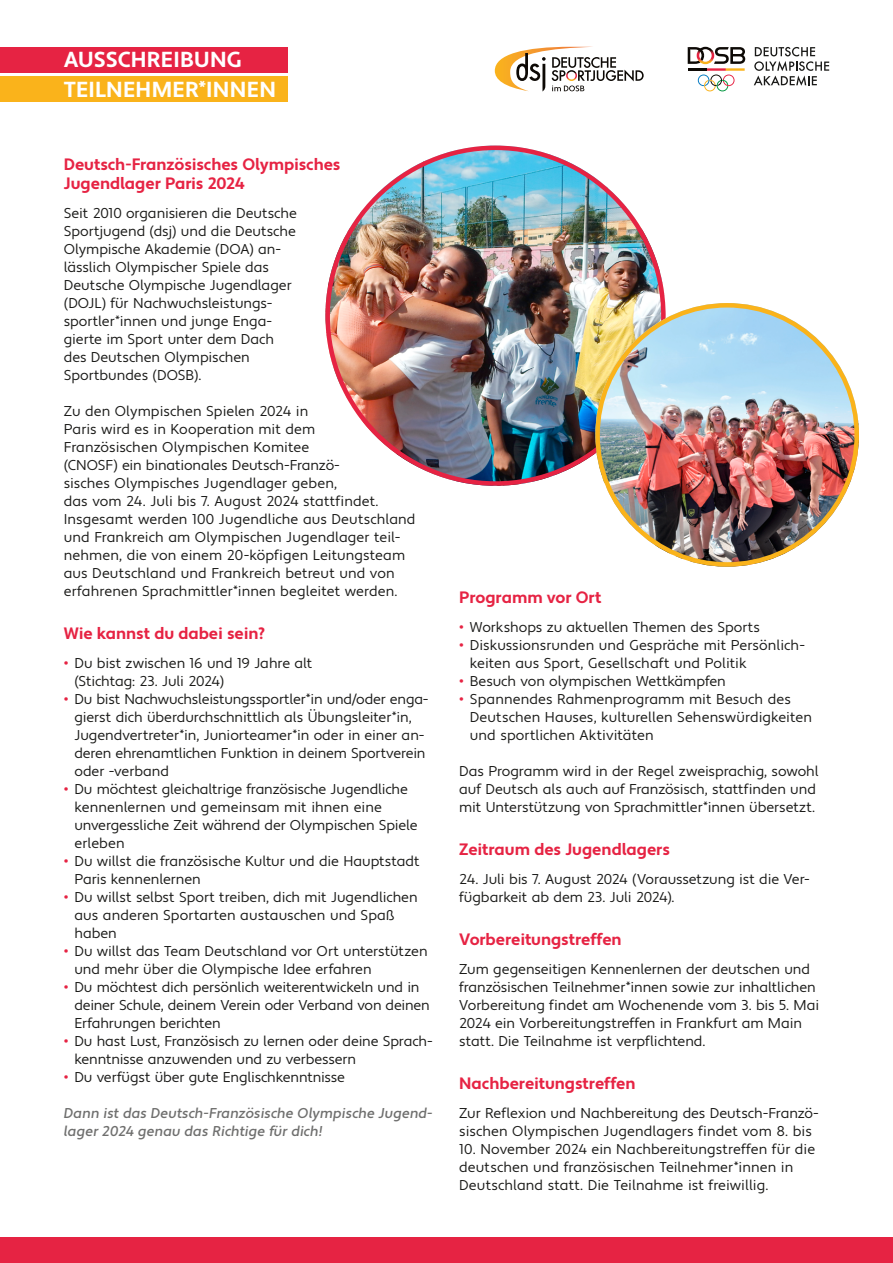
<style>
.page{position:relative;width:893px;height:1263px;background:#fff}
.page>*{position:absolute;margin:0;border:0;box-sizing:border-box;transform-origin:0 0}
.Headline_Sub_20_24{font:700 21.75px "Apertura";letter-spacing:.015em;color:#fff}
.Zwischentitel_ROT{font:700 16.5px/19.5px "Apertura";letter-spacing:-.005em;color:#e62343}
.Grundtext{font:14.25px/18px "Apertura";letter-spacing:-.005em;color:#1a1a18}
.Grundtext-2{font:14.25px/18px "Apertura Medium Obliq";letter-spacing:-.01em;color:#6f6f6e}
.s1{font-size:16.5px;color:#e62343}
</style>
<div class="page">
<div style="left:0;top:1237px;width:893px;height:26px;background:#e62343"></div>
<svg style="left:688px;top:47px;width:57px;height:44px"></svg>
<svg style="left:754px;top:47px;width:75px;height:39px"></svg>
<svg style="left:495px;top:47px;width:149px;height:44px"></svg>
<div style="left:0;top:47px;width:287px;height:25px;background:#e62343"></div>
<div style="left:0;top:77px;width:287px;height:25px;background:#fab31b"></div>
<img style="left:325px;top:146px;width:341px;height:340px;border-radius:170px">
<img style="left:595px;top:303px;width:264px;height:264px;border-radius:132px">
<p class="Headline_Sub_20_24" style="left:64px;top:46px;width:180px">AUSSCHREIBUNG</p>
<p class="Headline_Sub_20_24" style="left:64px;top:76px;width:214px">TEILNEHMER<sup>*</sup>INNEN</p>
<p class="Zwischentitel_ROT" style="left:64px;top:155px;width:278px">Deutsch-Französisches Olympisches<br>Jugendlager Paris 2024</p>
<p class="Grundtext" style="left:64px;top:204px;width:235px">Seit 2010 organisieren die Deutsche<br>Sportjugend (dsj) und die Deutsche<br>Olympische Akademie (DOA) an&shy;lässlich Olympischer Spiele das<br>Deutsche Olympische Jugendlager (DOJL) für Nachwuchsleistungs&shy;sportler<sup>*</sup>innen und junge Enga&shy;gierte im Sport unter dem Dach des Deutschen Olympischen<br>Sportbundes (DOSB).</p>
<p class="Grundtext" style="left:64px;top:402px;width:353px">Zu den Olympischen Spielen 2024 in<br>Paris wird es in Kooperation mit dem<br>Französischen Olympischen Komitee<br>(CNOSF) ein binationales Deutsch-Franzö-<br>sisches Olympisches Jugendlager geben,<br>das vom 24. Juli bis 7. August 2024 stattfindet.<br>Insgesamt werden 100 Jugendliche aus Deutschland und Frankreich am Olympischen Jugendlager teil&shy;nehmen, die von einem 20-köpfigen Leitungsteam aus Deutschland und Frankreich betreut und von erfahrenen Sprachmittler<sup>*</sup>innen begleitet werden.</p>
<p class="Zwischentitel_ROT" style="left:64px;top:624px;width:203px">Wie kannst du dabei sein?</p>
<p class="Grundtext" style="left:74px;top:654px;width:240px;text-indent:-11px"><span class="s1">•</span> Du bist zwischen 16 und 19 Jahre alt (Stichtag: 23. Juli 2024)</p>
<p class="Grundtext" style="left:74px;top:690px;width:356px;text-indent:-11px"><span class="s1">•</span> Du bist Nachwuchsleistungssportler<sup>*</sup>in und/oder enga&shy;gierst dich überdurchschnittlich als Übungsleiter<sup>*</sup>in, Jugendvertreter<sup>*</sup>in, Juniorteamer<sup>*</sup>in oder in einer an&shy;deren ehrenamtlichen Funktion in deinem Sportverein oder -verband</p>
<p class="Grundtext" style="left:74px;top:780px;width:345px;text-indent:-11px"><span class="s1">•</span> Du möchtest gleichaltrige französische Jugendliche kennenlernen und gemeinsam mit ihnen eine unvergessliche Zeit während der Olympischen Spiele erleben</p>
<p class="Grundtext" style="left:74px;top:852px;width:347px;text-indent:-11px"><span class="s1">•</span> Du willst die französische Kultur und die Hauptstadt<br>Paris kennenlernen</p>
<p class="Grundtext" style="left:74px;top:888px;width:345px;text-indent:-11px"><span class="s1">•</span> Du willst selbst Sport treiben, dich mit Jugendlichen aus anderen Sportarten austauschen und Spaß haben</p>
<p class="Grundtext" style="left:74px;top:942px;width:355px;text-indent:-11px"><span class="s1">•</span> Du willst das Team Deutschland vor Ort unterstützen und mehr über die Olympische Idee erfahren</p>
<p class="Grundtext" style="left:74px;top:978px;width:357px;text-indent:-11px"><span class="s1">•</span> Du möchtest dich persönlich weiterentwickeln und in deiner Schule, deinem Verein oder Verband von deinen<br>Erfahrungen berichten</p>
<p class="Grundtext" style="left:74px;top:1032px;width:360px;text-indent:-11px"><span class="s1">•</span> Du hast Lust, Französisch zu lernen oder deine Sprach&shy;kenntnisse anzuwenden und zu verbessern</p>
<p class="Grundtext" style="left:64px;top:1068px;width:283px"><span class="s1">•</span> Du verfügst über gute Englischkenntnisse</p>
<p class="Grundtext-2" style="left:64px;top:1104px;width:370px">Dann ist das Deutsch-Französische Olympische Jugend&shy;lager 2024 genau das Richtige für dich!</p>
<p class="Zwischentitel_ROT" style="left:459px;top:588px;width:144px">Programm vor Ort</p>
<p class="Grundtext" style="left:459px;top:618px;width:302px"><span class="s1">•</span> Workshops zu aktuellen Themen des Sports</p>
<p class="Grundtext" style="left:470px;top:636px;width:337px;text-indent:-11px"><span class="s1">•</span> Diskussionsrunden und Gespräche mit Persönlich&shy;keiten aus Sport, Gesellschaft und Politik</p>
<p class="Grundtext" style="left:459px;top:672px;width:268px"><span class="s1">•</span> Besuch von olympischen Wettkämpfen</p>
<p class="Grundtext" style="left:470px;top:690px;width:344px;text-indent:-11px"><span class="s1">•</span> Spannendes Rahmenprogramm mit Besuch des<br>Deutschen Hauses, kulturellen Sehenswürdigkeiten und sportlichen Aktivitäten</p>
<p class="Grundtext" style="left:459px;top:762px;width:361px">Das Programm wird in der Regel zweisprachig, sowohl auf Deutsch als auch auf Französisch, stattfinden und mit Unterstützung von Sprachmittler<sup>*</sup>innen übersetzt.</p>
<p class="Zwischentitel_ROT" style="left:459px;top:840px;width:212px">Zeitraum des Jugendlagers</p>
<p class="Grundtext" style="left:459px;top:870px;width:352px">24. Juli bis 7. August 2024 (Voraussetzung ist die Ver&shy;fügbarkeit ab dem 23. Juli 2024).</p>
<p class="Zwischentitel_ROT" style="left:459px;top:930px;width:164px">Vorbereitungstreffen</p>
<p class="Grundtext" style="left:459px;top:960px;width:361px">Zum gegenseitigen Kennenlernen der deutschen und französischen Teilnehmer<sup>*</sup>innen sowie zur inhaltlichen Vorbereitung findet am Wochenende vom 3. bis 5. Mai 2024 ein Vorbereitungstreffen in Frankfurt am Main statt. Die Teilnahme ist verpflichtend.</p>
<p class="Zwischentitel_ROT" style="left:459px;top:1074px;width:178px">Nachbereitungstreffen</p>
<p class="Grundtext" style="left:459px;top:1104px;width:361px">Zur Reflexion und Nachbereitung des Deutsch-Franzö&shy;sischen Olympischen Jugendlagers findet vom 8. bis</p>
<p class="Grundtext" style="left:459px;top:1140px;width:357px">10. November 2024 ein Nachbereitungstreffen für die deutschen und französischen Teilnehmer<sup>*</sup>innen in<br>Deutschland statt. Die Teilnahme ist freiwillig.</p>
</div>
